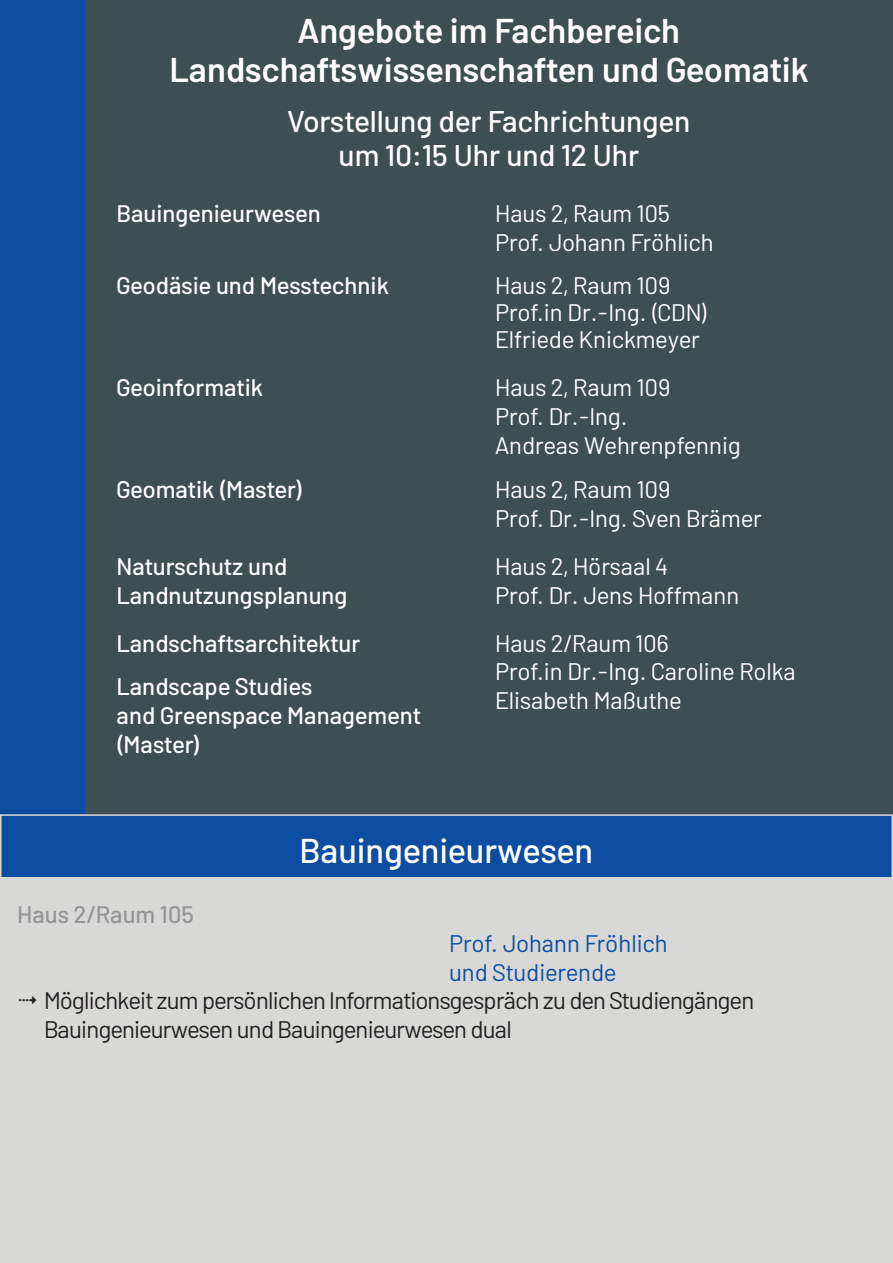
<style>
.page{position:relative;width:893px;height:1263px;background:#fff}
.page>*{position:absolute;margin:0;border:0;box-sizing:border-box;transform-origin:0 0}
.t1{font:600 34.5px "Barlow";color:#fff}
.t2{font:500 34.5px "Barlow";color:#fff}
.t3{font:500 30px "Barlow";color:#fff}
.t4{font:24px/28.8px "Barlow";color:#fff}
.t5{font:500 24px/28.8px "Barlow";color:#fff}
.t6{font:24px/28.8px "Barlow";letter-spacing:-.03em;color:#231f20}
.t7{font:24px/28.8px "Barlow";color:#0d4da1}
.t8{font:500 24px "Barlow";color:#939598}
</style>
<div class="page">
<div style="left:0;top:0;width:85px;height:818px;background:#0d4da1"></div>
<div style="left:85px;top:97px;width:808px;height:720px;background:#3d4f51"></div>
<div style="left:85px;top:0;width:808px;height:98px;background:#3d4f51"></div>
<div style="left:1px;top:815px;width:891px;height:64px;background:#0d4da1"></div>
<div style="left:0;top:814px;width:893px;height:66px;border:2px solid #d8d9d7"></div>
<div style="left:0;top:878px;width:893px;height:385px;background:#d8d9d7"></div>
<p class="t1" style="left:298px;top:5px;width:384px">Angebote im Fachbereich</p>
<p class="t1" style="left:170px;top:44px;width:640px">Landschaftswissenschaften und Geomatik</p>
<p class="t3" style="left:288px;top:99px;width:404px">Vorstellung der Fachrichtungen</p>
<p class="t3" style="left:339px;top:134px;width:302px">um 10:15 Uhr und 12 Uhr</p>
<p class="t5" style="left:117px;top:197px;width:206px">Bauingenieurwesen</p>
<p class="t4" style="left:495px;top:197px;width:176px">Haus 2, Raum 105</p>
<p class="t4" style="left:495px;top:226px;width:220px">Prof. Johann Fröhlich</p>
<p class="t5" style="left:117px;top:269px;width:274px">Geodäsie und Messtechnik</p>
<p class="t4" style="left:495px;top:269px;width:177px">Haus 2, Raum 109</p>
<p class="t4" style="left:495px;top:296px;width:214px">Prof.in Dr.-Ing. (CDN)</p>
<p class="t4" style="left:495px;top:323px;width:206px">Elfriede Knickmeyer</p>
<p class="t5" style="left:117px;top:371px;width:148px">Geoinformatik</p>
<p class="t4" style="left:495px;top:371px;width:177px">Haus 2, Raum 109</p>
<p class="t4" style="left:495px;top:400px;width:247px">Prof. Dr.-Ing.<br>Andreas Wehrenpfennig</p>
<p class="t5" style="left:117px;top:473px;width:188px">Geomatik (Master)</p>
<p class="t4" style="left:495px;top:473px;width:177px">Haus 2, Raum 109</p>
<p class="t4" style="left:495px;top:502px;width:268px">Prof. Dr.-Ing. Sven Brämer</p>
<p class="t5" style="left:117px;top:550px;width:172px">Naturschutz und</p>
<p class="t5" style="left:117px;top:579px;width:232px">Landnutzungsplanung</p>
<p class="t4" style="left:495px;top:550px;width:246px">Haus 2, Hörsaal 4<br>Prof. Dr. Jens Hoffmann</p>
<p class="t5" style="left:117px;top:626px;width:245px">Landschaftsarchitektur</p>
<p class="t5" style="left:117px;top:670px;width:197px">Landscape Studies</p>
<p class="t5" style="left:117px;top:699px;width:306px">and Greenspace Management (Master)</p>
<p class="t4" style="left:495px;top:627px;width:302px">Haus 2/Raum 106<br>Prof.in Dr.-Ing. Caroline Rolka</p>
<p class="t4" style="left:495px;top:684px;width:188px">Elisabeth Maßuthe</p>
<p class="t8" style="left:17px;top:897px;width:178px">Haus 2/Raum 105</p>
<p class="t2" style="left:300px;top:825px;width:295px">Bauingenieurwesen</p>
<p class="t7" style="left:449px;top:927px;width:220px">Prof. Johann Fröhlich und Studierende</p>
<p class="t6" style="left:44px;top:984px;width:712px;text-indent:-27px">✔ Möglichkeit zum persönlichen Informationsgespräch zu den Studiengängen<br>Bauingenieurwesen und Bauingenieurwesen dual</p>
</div>
